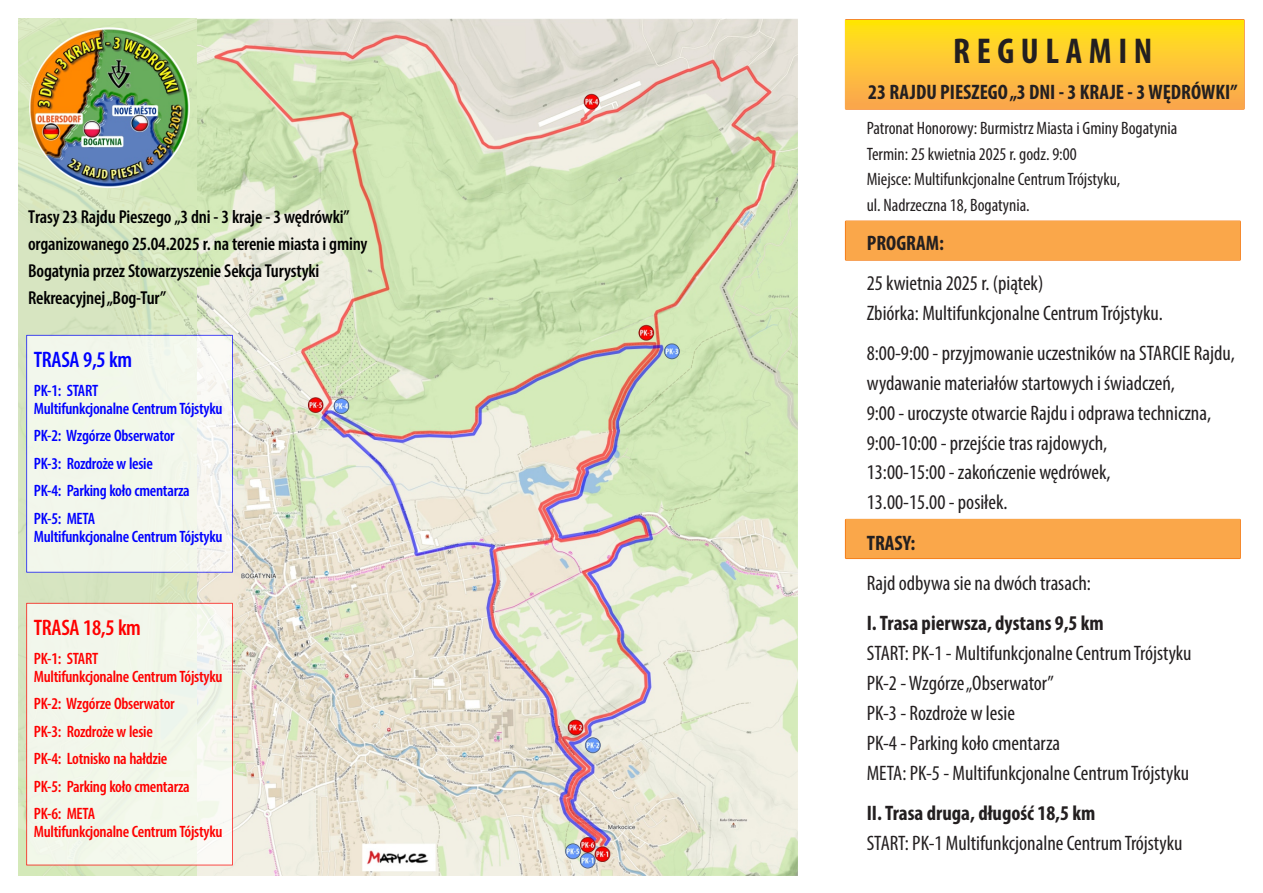
<style>
.page{position:relative;width:1263px;height:893px;background:#fff}
.page>*{position:absolute;margin:0;border:0;box-sizing:border-box;transform-origin:0 0}
.t1{font:700 condensed 36px "Myriad Pro";letter-spacing:.18em;color:#231f20}
.t2{font:600 condensed 22.5px "Myriad Pro";letter-spacing:-.015em;color:#f00}
.t3{font:600 condensed 22.5px "Myriad Pro";letter-spacing:-.015em;color:#00f}
.t4{font:condensed 21px/29.8px "Myriad Pro";color:#231f20}
.t5{font:700 condensed 21px "Myriad Pro";color:#231f20}
.t6{font:600 condensed 18.75px/27px "Myriad Pro";letter-spacing:-.01em;color:#000}
.t7{font:condensed 18px/25.7px "Myriad Pro";color:#231f20}
.t8{font:600 condensed 16.5px/27.5px "Myriad Pro";letter-spacing:-.015em;color:#f00}
.t9{font:600 condensed 16.5px/27.5px "Myriad Pro";letter-spacing:-.015em;color:#00f}
</style>
<div class="page">
<img style="left:197px;top:18px;width:601px;height:857px">
<div style="left:845px;top:19px;width:400px;height:91px;border:2px solid #f5821f"></div>
<svg style="left:846px;top:20px;width:398px;height:89px"></svg>
<div style="left:845px;top:221px;width:396px;height:40px;border:2px solid #f5821f"></div>
<div style="left:846px;top:222px;width:394px;height:38px;background:#faa74a"></div>
<div style="left:845px;top:519px;width:396px;height:40px;border:2px solid #f5821f"></div>
<div style="left:846px;top:520px;width:394px;height:38px;background:#faa74a"></div>
<div style="left:18px;top:18px;width:179px;height:857px;background:#d5ebba"></div>
<img style="left:29px;top:27px;width:161px;height:161px;border-radius:50%">
<svg style="left:26px;top:603px;width:207px;height:262px;fill:#f2f7eb"></svg>
<svg style="left:26px;top:335px;width:207px;height:238px;fill:#f2f7eb"></svg>
<p class="t6" style="left:28px;top:205px;width:341px">Trasy 23 Rajdu Pieszego „3 dni - 3 kraje - 3 wędrówki” organizowanego 25.04.2025 r. na terenie miasta i gminy Bogatynia przez Stowarzyszenie Sekcja Turystyki Rekreacyjnej „Bog-Tur”</p>
<p class="t3" style="left:34px;top:350px;width:100px">TRASA 9,5 km</p>
<p class="t9" style="left:34px;top:383px;width:190px;line-height:17.5px">PK-1: START<br>Multifunkcjonalne Centrum Tójstyku</p>
<p class="t9" style="left:34px;top:424px;width:157px">PK-2: Wzgórze Obserwator<br>PK-3: Rozdroże w lesie<br>PK-4: Parking koło cmentarza<br>PK-5: META</p>
<p class="t9" style="left:34px;top:524px;width:190px">Multifunkcjonalne Centrum Tójstyku</p>
<p class="t2" style="left:34px;top:618px;width:109px">TRASA 18,5 km</p>
<p class="t8" style="left:34px;top:651px;width:190px;line-height:17.5px">PK-1: START<br>Multifunkcjonalne Centrum Tójstyku</p>
<p class="t8" style="left:34px;top:692px;width:157px">PK-2: Wzgórze Obserwator<br>PK-3: Rozdroże w lesie<br>PK-4: Lotnisko na hałdzie<br>PK-5: Parking koło cmentarza<br>PK-6: META</p>
<p class="t8" style="left:34px;top:819px;width:190px">Multifunkcjonalne Centrum Tójstyku</p>
<h1 class="t1" style="left:953px;top:36px;width:201px">REGULAMIN</h1>
<p class="t5" style="left:868px;top:83px;width:371px">23 RAJDU PIESZEGO „3 DNI - 3 KRAJE - 3 WĘDRÓWKI”</p>
<p class="t7" style="left:867px;top:117px;width:312px">Patronat Honorowy: Burmistrz Miasta i Gminy Bogatynia Termin: 25 kwietnia 2025 r. godz. 9:00<br>Miejsce: Multifunkcjonalne Centrum Trójstyku,<br>ul. Nadrzeczna 18, Bogatynia.</p>
<p class="t5" style="left:867px;top:235px;width:79px">PROGRAM:</p>
<p class="t4" style="left:867px;top:270px;width:298px">25 kwietnia 2025 r. (piątek)<br>Zbiórka: Multifunkcjonalne Centrum Trójstyku.</p>
<p class="t4" style="left:867px;top:340px;width:369px">8:00-9:00 - przyjmowanie uczestników na STARCIE Rajdu, wydawanie materiałów startowych i świadczeń,<br>9:00 - uroczyste otwarcie Rajdu i odprawa techniczna, 9:00-10:00 - przejście tras rajdowych,<br>13:00-15:00 - zakończenie wędrówek,<br>13.00-15.00 - posiłek.</p>
<p class="t5" style="left:867px;top:534px;width:50px">TRASY:</p>
<p class="t4" style="left:867px;top:569px;width:226px">Rajd odbywa sie na dwóch trasach:</p>
<p class="t5" style="left:867px;top:614px;width:239px">I. Trasa pierwsza, dystans 9,5 km</p>
<p class="t4" style="left:867px;top:640px;width:326px">START: PK-1 - Multifunkcjonalne Centrum Trójstyku PK-2 - Wzgórze „Obserwator”<br>PK-3 - Rozdroże w lesie<br>PK-4 - Parking koło cmentarza<br>META: PK-5 - Multifunkcjonalne Centrum Trójstyku</p>
<p class="t5" style="left:867px;top:804px;width:230px">II. Trasa druga, długość 18,5 km</p>
<p class="t4" style="left:867px;top:830px;width:317px">START: PK-1 Multifunkcjonalne Centrum Trójstyku</p>
</div>
